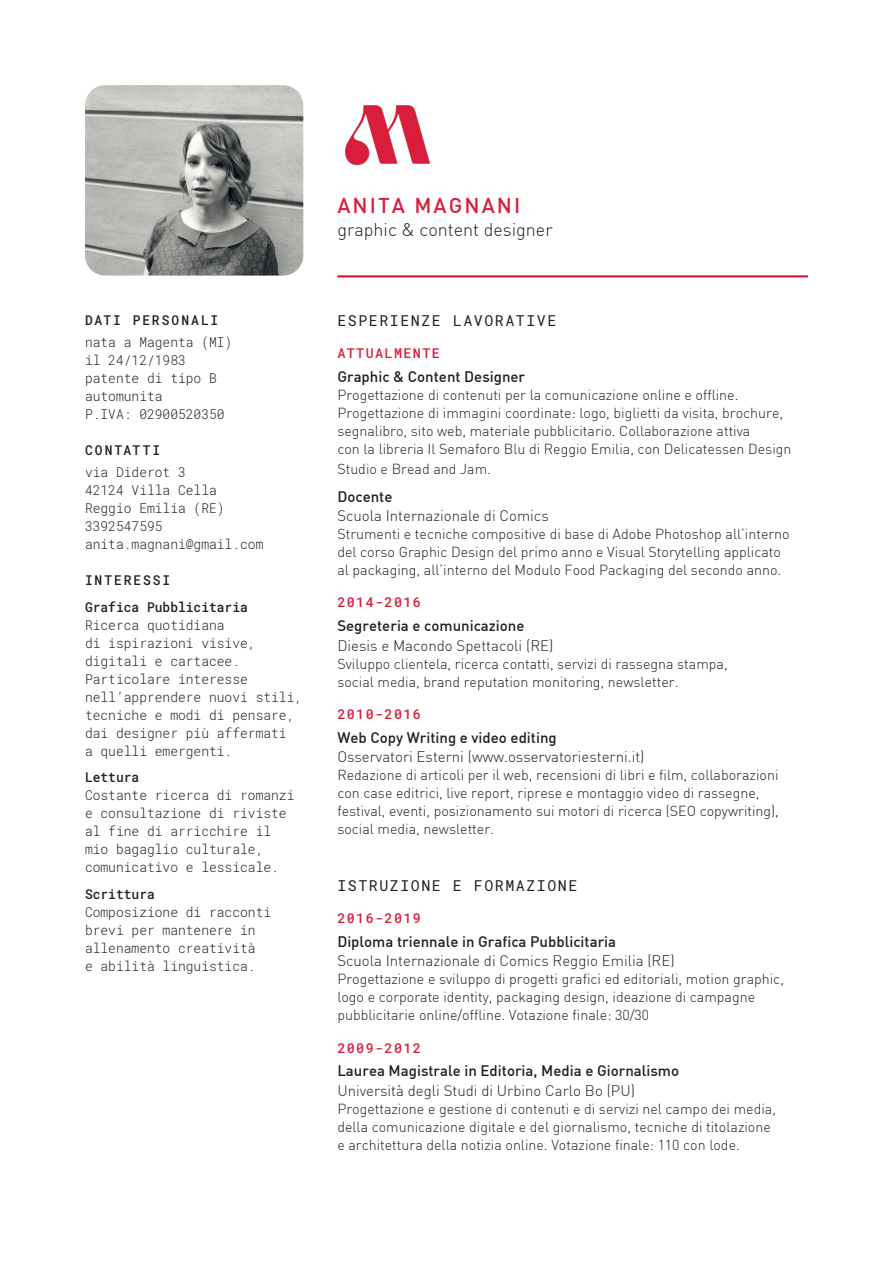
<style>
.page{position:relative;width:893px;height:1263px;background:#fff}
.page>*{position:absolute;margin:0;border:0;box-sizing:border-box;transform-origin:0 0}
.t1{font:500 21px "DIN";letter-spacing:.1em;color:#d91e3b}
.corpo_base{font:300 18px "DIN";color:#231f20}
.medium_italic{font:500 15px "DIN";color:#231f20}
.italic_9_pt{font:300 15px "DIN";color:#231f20}
.categoria{font:15px "Roboto Mono";letter-spacing:.1em;color:#231f20}
.medium_italic-2{font:300 15px "DIN";color:#231f20}
.corpo_base-2{font:300 14.25px/18px "DIN";color:#231f20}
.descrizione_persona{font:300 13.5px/18px "Roboto Mono";color:#231f20;scale:.96 1}
.sottocategoria{font:500 13.5px "Roboto Mono";letter-spacing:.1em;color:#d91e3b}
.descrizione_persona-2{font:500 13.5px "Roboto Mono";color:#231f20;scale:.96 1}
.nome_persona{font:500 13.5px "Roboto Mono";letter-spacing:.155em;color:#231f20;scale:.96 1}
</style>
<div class="page">
<hr style="left:337px;top:275px;width:471px;height:3px;background:#d91e3b">
<img style="left:85px;top:85px;width:218px;height:191px">
<img style="left:345px;top:105px;width:85px;height:61px">
<p class="nome_persona" style="left:85px;top:310px;width:140px">DATI PERSONALI</p>
<p class="descrizione_persona" style="left:85px;top:332px;width:155px">nata a Magenta (MI)</p>
<p class="descrizione_persona" style="left:85px;top:350px;width:107px">il 24/12/1983</p>
<p class="descrizione_persona" style="left:85px;top:368px;width:139px">patente di tipo B</p>
<p class="descrizione_persona" style="left:85px;top:386px;width:82px">automunita</p>
<p class="descrizione_persona" style="left:85px;top:404px;width:147px">P.IVA: 02900520350</p>
<p class="nome_persona" style="left:85px;top:441px;width:80px">CONTATTI</p>
<p class="descrizione_persona" style="left:85px;top:463px;width:107px">via Diderot 3</p>
<p class="descrizione_persona" style="left:85px;top:481px;width:139px">42124 Villa Cella</p>
<p class="descrizione_persona" style="left:85px;top:499px;width:147px">Reggio Emilia (RE)</p>
<p class="descrizione_persona" style="left:85px;top:517px;width:82px">3392547595</p>
<p class="descrizione_persona" style="left:85px;top:535px;width:187px">anita.magnani@gmail.com</p>
<p class="nome_persona" style="left:85px;top:571px;width:90px">INTERESSI</p>
<p class="descrizione_persona-2" style="left:85px;top:597px;width:171px">Grafica Pubblicitaria</p>
<p class="descrizione_persona" style="left:85px;top:615px;width:147px">Ricerca quotidiana</p>
<p class="descrizione_persona" style="left:85px;top:633px;width:179px">di ispirazioni visive, digitali e cartacee.<br>Particolare interesse</p>
<p class="descrizione_persona" style="left:85px;top:687px;width:228px">nell’apprendere nuovi stili, tecniche e modi di pensare, dai designer più affermati</p>
<p class="descrizione_persona" style="left:85px;top:741px;width:155px">a quelli emergenti.</p>
<p class="descrizione_persona-2" style="left:85px;top:768px;width:58px">Lettura</p>
<p class="descrizione_persona" style="left:85px;top:786px;width:220px">Costante ricerca di romanzi</p>
<p class="descrizione_persona" style="left:85px;top:804px;width:212px">e consultazione di riviste</p>
<p class="descrizione_persona" style="left:85px;top:822px;width:203px">al fine di arricchire il mio bagaglio culturale, comunicativo e lessicale.</p>
<p class="descrizione_persona-2" style="left:85px;top:884px;width:74px">Scrittura</p>
<p class="descrizione_persona" style="left:85px;top:902px;width:195px">Composizione di racconti</p>
<p class="descrizione_persona" style="left:85px;top:920px;width:179px">brevi per mantenere in allenamento creatività</p>
<p class="descrizione_persona" style="left:85px;top:956px;width:179px">e abilità linguistica.</p>
<p class="t1" style="left:337px;top:192px;width:185px">ANITA MAGNANI</p>
<p class="corpo_base" style="left:337px;top:218px;width:217px">graphic &amp; content designer</p>
<p class="categoria" style="left:337px;top:310px;width:221px">ESPERIENZE LAVORATIVE</p>
<p class="sottocategoria" style="left:337px;top:344px;width:104px">ATTUALMENTE</p>
<p class="medium_italic" style="left:337px;top:367px;width:189px">Graphic &amp; Content Designer</p>
<p class="corpo_base-2" style="left:337px;top:386px;width:447px">Progettazione di contenuti per la comunicazione online e offline.<br>Progettazione di immagini coordinate: logo, biglietti da visita, brochure,</p>
<p class="corpo_base-2" style="left:337px;top:422px;width:415px">segnalibro, sito web, materiale pubblicitario. Collaborazione attiva</p>
<p class="corpo_base-2" style="left:337px;top:439px;width:456px;line-height:19.5px">con la libreria Il Semaforo Blu di Reggio Emilia, con Delicatessen Design<br>Studio e Bread and Jam.</p>
<p class="medium_italic" style="left:337px;top:487px;width:57px">Docente</p>
<p class="italic_9_pt" style="left:337px;top:506px;width:213px">Scuola Internazionale di Comics</p>
<p class="corpo_base-2" style="left:337px;top:525px;width:454px">Strumenti e tecniche compositive di base di Adobe Photoshop all’interno del corso Graphic Design del primo anno e Visual Storytelling applicato</p>
<p class="corpo_base-2" style="left:337px;top:561px;width:446px">al packaging, all’interno del Modulo Food Packaging del secondo anno.</p>
<p class="sottocategoria" style="left:337px;top:593px;width:85px">2014-2016</p>
<p class="medium_italic" style="left:337px;top:616px;width:189px">Segreteria e comunicazione</p>
<p class="italic_9_pt" style="left:337px;top:636px;width:218px">Diesis e Macondo Spettacoli (RE)</p>
<p class="corpo_base-2" style="left:337px;top:654px;width:392px">Sviluppo clientela, ricerca contatti, servizi di rassegna stampa,</p>
<p class="corpo_base-2" style="left:337px;top:672px;width:343px">social media, brand reputation monitoring, newsletter.</p>
<p class="sottocategoria" style="left:337px;top:705px;width:85px">2010-2016</p>
<p class="medium_italic" style="left:337px;top:728px;width:221px">Web Copy Writing e video editing</p>
<p class="italic_9_pt" style="left:337px;top:748px;width:309px">Osservatori Esterni (www.osservatoriesterni.it)</p>
<p class="corpo_base-2" style="left:337px;top:766px;width:443px">Redazione di articoli per il web, recensioni di libri e film, collaborazioni</p>
<p class="corpo_base-2" style="left:337px;top:784px;width:443px">con case editrici, live report, riprese e montaggio video di rassegne, festival, eventi, posizionamento sui motori di ricerca (SEO copywriting), social media, newsletter.</p>
<p class="categoria" style="left:337px;top:875px;width:242px">ISTRUZIONE E FORMAZIONE</p>
<p class="sottocategoria" style="left:337px;top:909px;width:85px">2016-2019</p>
<p class="medium_italic" style="left:337px;top:932px;width:280px">Diploma triennale in Grafica Pubblicitaria</p>
<p class="italic_9_pt" style="left:337px;top:952px;width:339px">Scuola Internazionale di Comics Reggio Emilia (RE)</p>
<p class="corpo_base-2" style="left:337px;top:970px;width:448px">Progettazione e sviluppo di progetti grafici ed editoriali, motion graphic, logo e corporate identity, packaging design, ideazione di campagne pubblicitarie online/offline. Votazione finale: 30/30</p>
<p class="sottocategoria" style="left:337px;top:1038px;width:85px">2009-2012</p>
<p class="medium_italic" style="left:337px;top:1061px;width:343px">Laurea Magistrale in Editoria, Media e Giornalismo</p>
<p class="medium_italic-2" style="left:337px;top:1081px;width:299px">Università degli Studi di Urbino Carlo Bo (PU)</p>
<p class="corpo_base-2" style="left:337px;top:1099px;width:440px">Progettazione e gestione di contenuti e di servizi nel campo dei media, della comunicazione digitale e del giornalismo, tecniche di titolazione</p>
<p class="corpo_base-2" style="left:337px;top:1135px;width:404px">e architettura della notizia online. Votazione finale: 110 con lode.</p>
</div>
